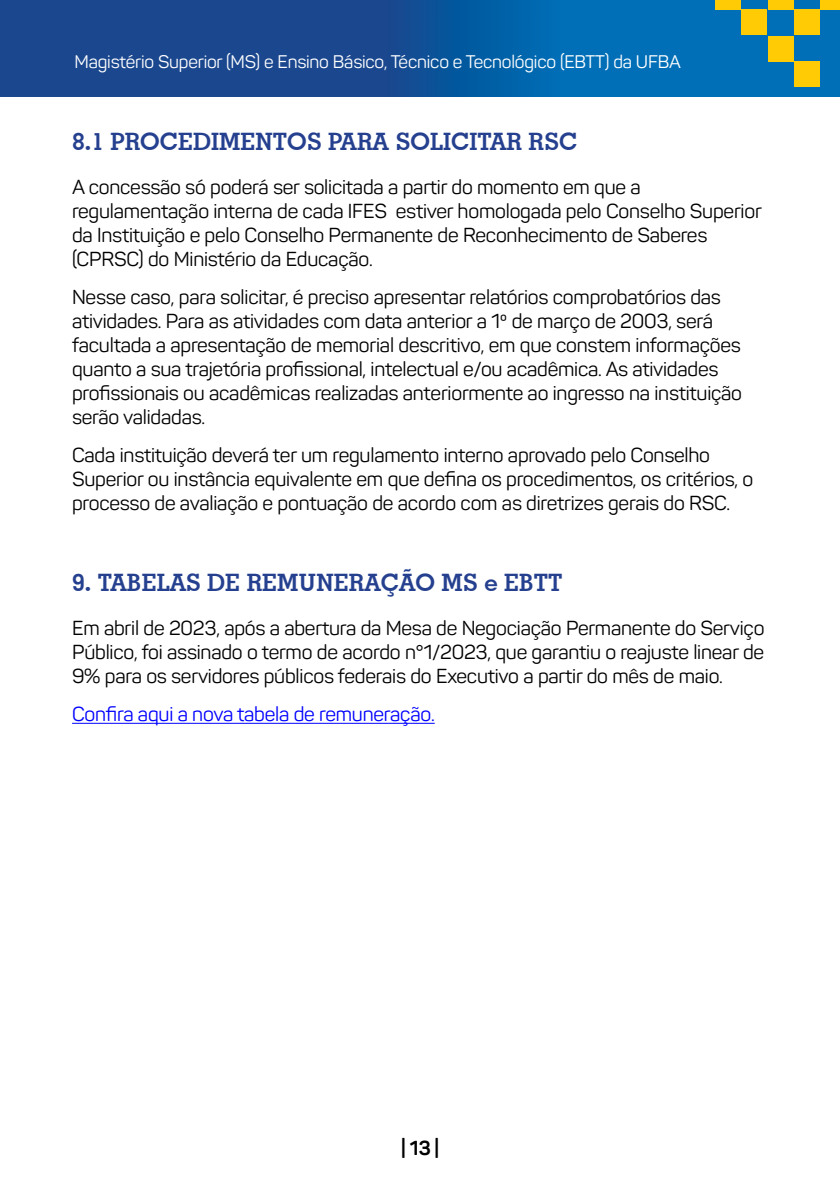
<style>
.page{position:relative;width:840px;height:1191px;background:#fff}
.page>*{position:absolute;margin:0;border:0;box-sizing:border-box;transform-origin:0 0}
.t1{font:700 24px "Geometric Slab 703 BT";color:#25408f}
.t2{font:20px/24px "Panton";letter-spacing:-.01em;color:#000}
.t3{font:20px "Panton";letter-spacing:-.01em;color:#00f}
.t4{font:700 20px "Panton";color:#000}
.t5{font:18px "Panton";letter-spacing:-.01em;color:#fff}
</style>
<div class="page">
<svg style="left:0;top:0;width:839px;height:97px;background:#0e579e"></svg>
<div style="left:715px;top:0;width:25px;height:9px;background:#ffcb05"></div>
<div style="left:767px;top:0;width:25px;height:9px;background:#ffcb05"></div>
<div style="left:819px;top:0;width:20px;height:9px;background:#ffcb05"></div>
<div style="left:741px;top:9px;width:25px;height:26px;background:#ffcb05"></div>
<div style="left:793px;top:9px;width:26px;height:26px;background:#ffcb05"></div>
<div style="left:767px;top:36px;width:25px;height:25px;background:#ffcb05"></div>
<div style="left:793px;top:61px;width:26px;height:26px;background:#ffcb05"></div>
<hr style="left:72px;top:723px;width:362px;height:1px;background:#00f">
<p class="t5" style="left:74px;top:50px;width:607px">Magistério Superior (MS) e Ensino Básico, Técnico e Tecnológico (EBTT) da UFBA</p>
<p class="t1" style="left:72px;top:127px;width:506px">8.1 PROCEDIMENTOS PARA SOLICITAR RSC</p>
<p class="t2" style="left:72px;top:175px;width:691px">A concessão só poderá ser solicitada a partir do momento em que a regulamentação interna de cada IFES estiver homologada pelo Conselho Superior da Instituição e pelo Conselho Permanente de Reconhecimento de Saberes (CPRSC) do Ministério da Educação.</p>
<p class="t2" style="left:72px;top:285px;width:671px">Nesse caso, para solicitar, é preciso apresentar relatórios comprobatórios das atividades. Para as atividades com data anterior a 1º de março de 2003, será facultada a apresentação de memorial descritivo, em que constem informações quanto a sua trajetória profissional, intelectual e/ou acadêmica. As atividades profissionais ou acadêmicas realizadas anteriormente ao ingresso na instituição serão validadas.</p>
<p class="t2" style="left:72px;top:443px;width:682px">Cada instituição deverá ter um regulamento interno aprovado pelo Conselho<br>Superior ou instância equivalente em que defina os procedimentos, os critérios, o processo de avaliação e pontuação de acordo com as diretrizes gerais do RSC.</p>
<p class="t1" style="left:72px;top:568px;width:491px">9. TABELAS DE REMUNERAÇÃO MS e EBTT</p>
<p class="t2" style="left:72px;top:616px;width:693px;text-align:justify">Em abril de 2023, após a abertura da Mesa de Negociação Permanente do Serviço Público, foi assinado o termo de acordo n°1/2023, que garantiu o reajuste linear de 9% para os servidores públicos federais do Executivo a partir do mês de maio.</p>
<p class="t3" style="left:72px;top:702px;width:364px">Confira aqui a nova tabela de remuneração.</p>
<p class="t4" style="left:401px;top:1136px;width:40px">| 13 |</p>
</div>
